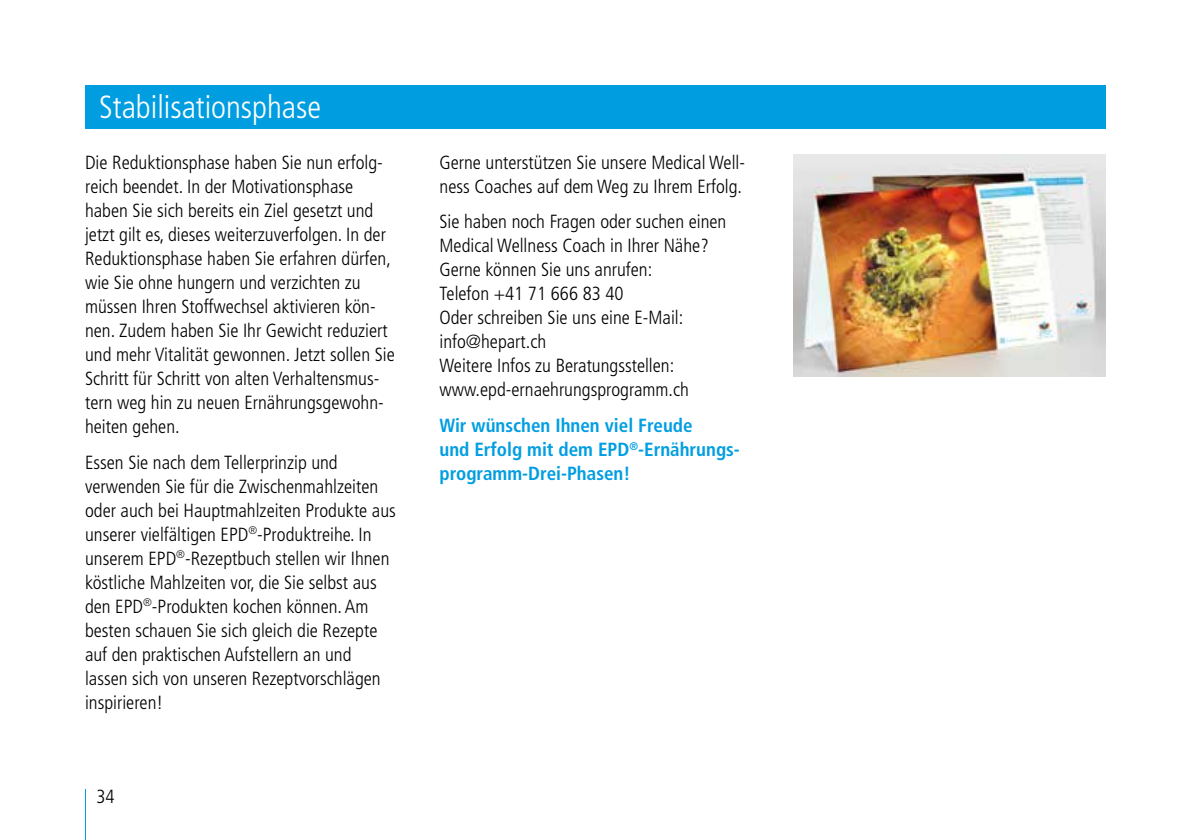
<style>
.page{position:relative;width:1191px;height:840px;background:#fff}
.page>*{position:absolute;margin:0;border:0;box-sizing:border-box;transform-origin:0 0}
.t1{font:300 condensed 32px "Frutiger LT Pro";color:#fff}
.t2{font:300 condensed 19px/24px "Frutiger LT Pro";color:#000}
.t3{font:700 condensed 19px/24px "Frutiger LT Pro";color:#009ee1}
</style>
<div class="page">
<div style="left:85px;top:85px;width:1021px;height:44px;background:#009ee1"></div>
<img style="left:794px;top:154px;width:312px;height:222px">
<hr style="left:85px;top:788px;width:1px;height:51px;background:#009ee1">
<h1 class="t1" style="left:99px;top:90px;width:223px">Stabilisationsphase</h1>
<p class="t2" style="left:85px;top:151px;width:311px">Die Reduktionsphase haben Sie nun erfolg&shy;reich beendet. In der Motivationsphase haben Sie sich bereits ein Ziel gesetzt und jetzt gilt es, dieses weiterzuverfolgen. In der Reduktionsphase haben Sie erfahren dürfen, wie Sie ohne hungern und verzichten zu müssen Ihren Stoffwechsel aktivieren kön&shy;nen. Zudem haben Sie Ihr Gewicht reduziert und mehr Vitalität gewonnen. Jetzt sollen Sie Schritt für Schritt von alten Verhaltensmus&shy;tern weg hin zu neuen Ernährungsgewohn&shy;heiten gehen.</p>
<p class="t2" style="left:85px;top:450px;width:312px">Essen Sie nach dem Tellerprinzip und verwenden Sie für die Zwischenmahlzeiten oder auch bei Hauptmahlzeiten Produkte aus unserer vielfältigen EPD<sup>®</sup>-Produktreihe. In unserem EPD<sup>®</sup>-Rezeptbuch stellen wir Ihnen köstliche Mahlzeiten vor, die Sie selbst aus den EPD<sup>®</sup>-Produkten kochen können. Am besten schauen Sie sich gleich die Rezepte auf den praktischen Aufstellern an und lassen sich von unseren Rezeptvorschlägen inspirieren!</p>
<p class="t2" style="left:96px;top:785px;width:20px">34</p>
<p class="t2" style="left:439px;top:151px;width:307px">Gerne unter stützen Sie unsere Medical Well&shy;ness Coaches auf dem Weg zu Ihrem Erfolg.</p>
<p class="t2" style="left:439px;top:210px;width:288px">Sie haben noch Fragen oder suchen einen<br>Medical Wellness Coach in Ihrer Nähe?<br>Gerne können Sie uns anrufen:<br>Telefon +41 71 666 83 40<br>Oder schreiben Sie uns eine E-Mail: info@hepart.ch<br>Weitere Infos zu Beratungsstellen: www.epd-ernaehrungsprogramm.ch</p>
<p class="t3" style="left:439px;top:414px;width:302px">Wir wünschen Ihnen viel Freude<br>und Erfolg mit dem EPD<sup>®</sup>-Ernährungs&shy;programm-Drei-Phasen!</p>
</div>
